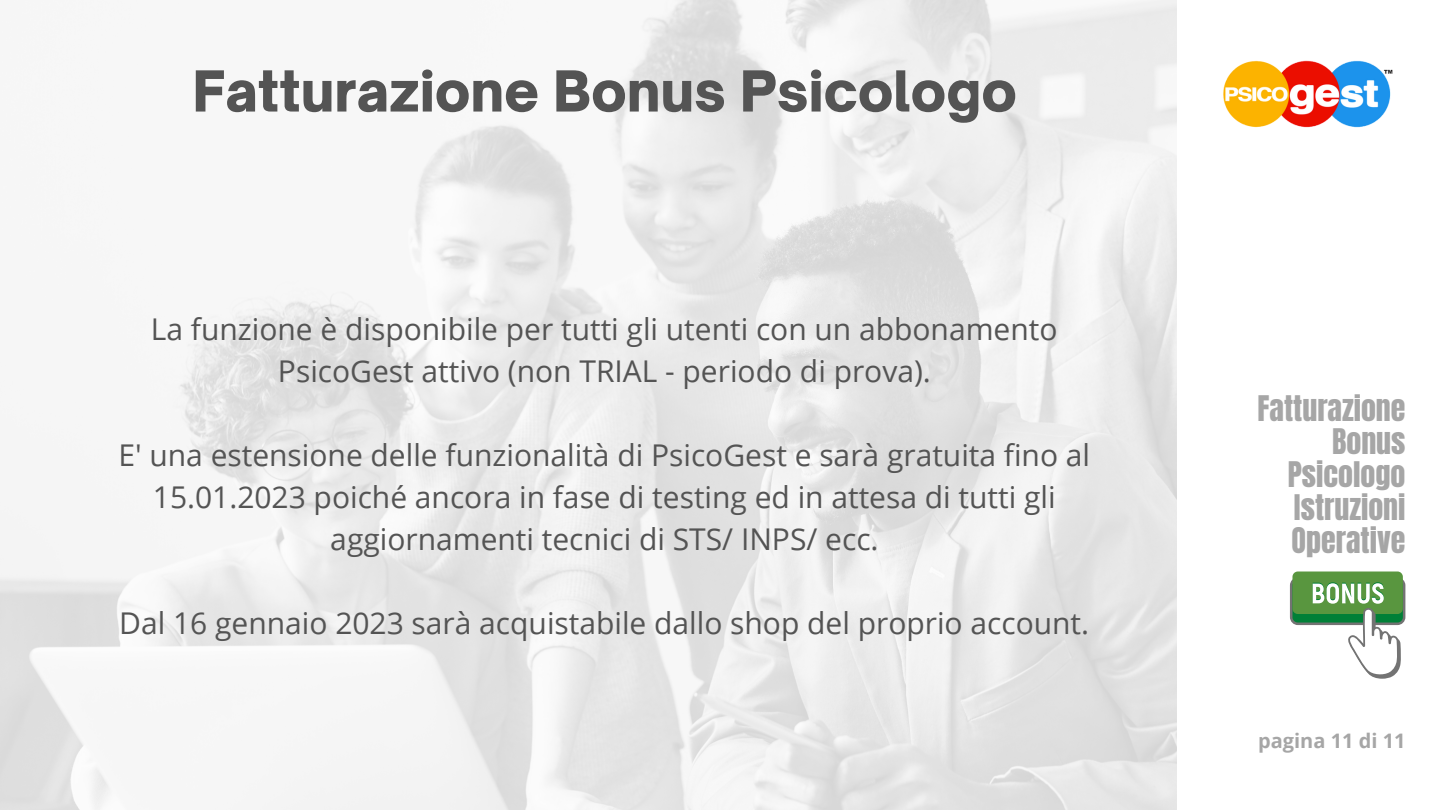
<style>
.page{position:relative;width:1440px;height:810px;background:#fff}
.page>*{position:absolute;margin:0;border:0;box-sizing:border-box;transform-origin:0 0}
.t1{font:900 54px "Open Sauce One";color:#545454}
.t2{font:30px/42px "Open Sans";color:#545454;text-align:center}
.t3{font:30px/33px "Anton";color:#a6a6a6;text-align:right}
.t4{font:700 20px "Open Sans";color:#a6a6a6}
</style>
<div class="page">
<img style="left:0;top:0;width:1177px;height:810px">
<img style="left:1223px;top:60px;width:170px;height:68px">
<div style="left:1290px;top:577px;width:115px;height:48px;background:#737373;border-radius:8px"></div>
<div style="left:1292px;top:580px;width:111px;height:43px;background:#008037;border-radius:5px"></div>
<div style="left:1292px;top:572px;width:111px;height:42px;background:#59963f;border-radius:5px"></div>
<svg style="left:1313px;top:582px;width:88px;height:97px"></svg>
<h1 class="t1" style="left:193px;top:58px;width:826px">Fatturazione Bonus Psicologo</h1>
<p class="t2" style="left:151px;top:307px;width:908px">La funzione è disponibile per tutti gli utenti con un abbonamento<br>PsicoGest attivo (non TRIAL - periodo di prova).</p>
<p class="t2" style="left:118px;top:433px;width:973px">E' una estensione delle funzionalità di PsicoGest e sarà gratuita fino al<br>15.01.2023 poiché ancora in fase di testing ed in attesa di tutti gli aggiornamenti tecnici di STS/ INPS/ ecc.</p>
<p class="t2" style="left:119px;top:601px;width:971px">Dal 16 gennaio 2023 sarà acquistabile dallo shop del proprio account.</p>
<p class="t3" style="left:1258px;top:392px;width:149px">Fatturazione<br>Bonus<br>Psicologo<br>Istruzioni<br>Operative</p>
<p class="t4" style="left:1258px;top:727px;width:149px">pagina 11 di 11</p>
</div>
